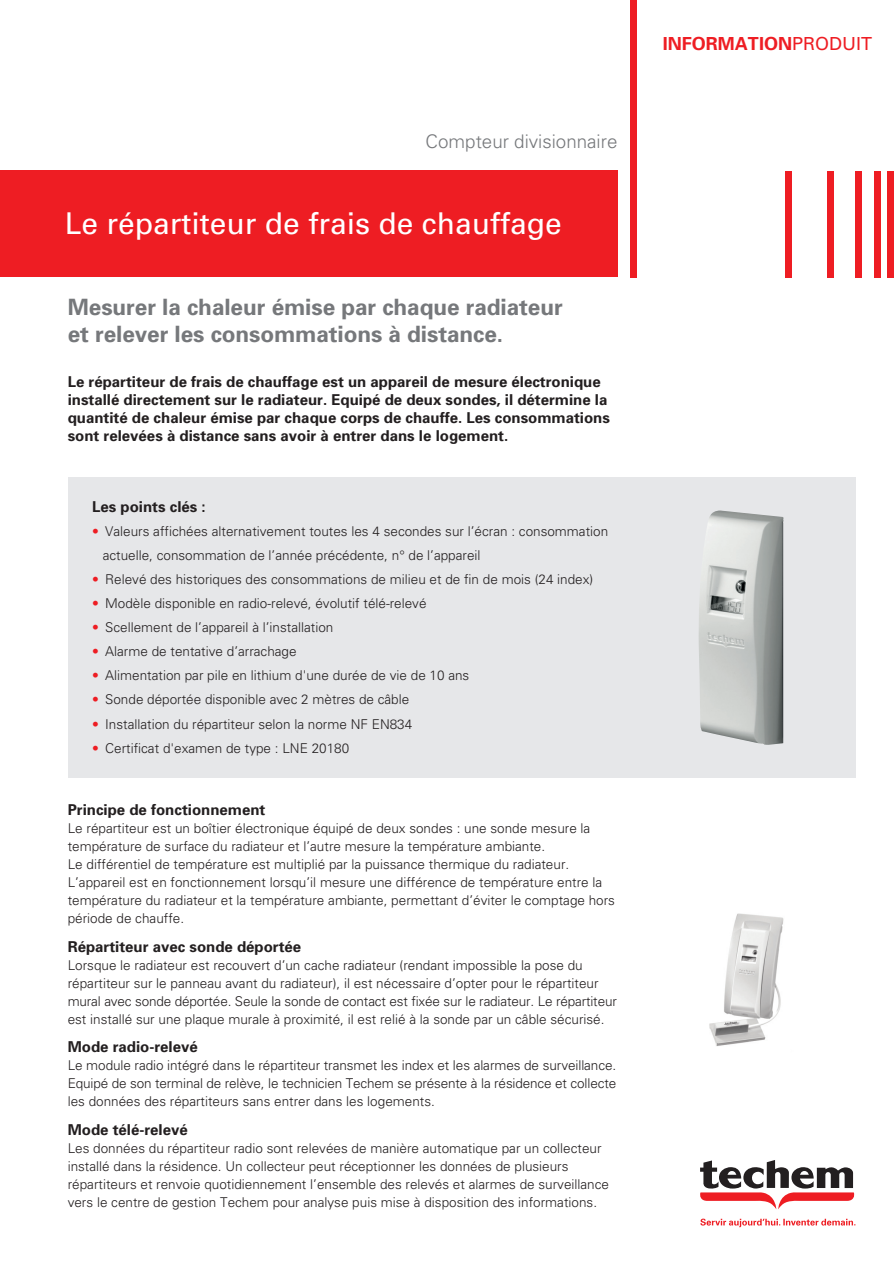
<style>
.page{position:relative;width:894px;height:1264px;background:#fff}
.page>*{position:absolute;margin:0;border:0;box-sizing:border-box;transform-origin:0 0}
.t1{font:30px "Univers";color:#fff}
.t2{font:700 22.5px/27px "Univers";letter-spacing:-.005em;color:#76787b}
.t3{font:300 18.75px "Univers";color:#76787b}
.t4{font:700 18px "Univers";color:#ee1d23}
.t5{font:700 15px/18px "Univers";color:#231f20}
.t6{font:300 13.5px/18px "Univers";color:#231f20}
.s1{color:#ee1d23}
.s2{font-weight:400}
</style>
<div class="page">
<div style="left:0;top:171px;width:617px;height:106px;background:#ee1d23"></div>
<div style="left:68px;top:477px;width:787px;height:300px;background:#e6e7e9"></div>
<div style="left:784px;top:171px;width:7px;height:106px;background:#ee1d23"></div>
<div style="left:630px;top:0;width:6px;height:277px;background:#ee1d23"></div>
<div style="left:827px;top:171px;width:6px;height:106px;background:#ee1d23"></div>
<div style="left:855px;top:171px;width:6px;height:106px;background:#ee1d23"></div>
<div style="left:874px;top:171px;width:6px;height:106px;background:#ee1d23"></div>
<div style="left:887px;top:171px;width:6px;height:106px;background:#ee1d23"></div>
<svg style="left:700px;top:1218px;width:155px;height:8px"></svg>
<svg style="left:700px;top:1160px;width:154px;height:48px"></svg>
<img style="left:699px;top:510px;width:84px;height:235px">
<img style="left:709px;top:913px;width:75px;height:133px">
<h3 class="t3" style="left:425px;top:130px;width:193px">Compteur divisionnaire</h3>
<h1 class="t1" style="left:65px;top:204px;width:498px">Le répartiteur de frais de chauffage</h1>
<h2 class="t2" style="left:68px;top:293px;width:496px">Mesurer la chaleur émise par chaque radiateur et relever les consommations à distance.</h2>
<p class="t5" style="left:68px;top:372px;width:543px">Le répartiteur de frais de chauffage est un appareil de mesure électronique installé directement sur le radiateur. Equipé de deux sondes, il détermine la quantité de chaleur émise par chaque corps de chauffe. Les consommations sont relevées à distance sans avoir à entrer dans le logement.</p>
<p class="t5" style="left:92px;top:497px;width:115px">Les points clés :</p>
<p class="t6" style="left:103px;top:519px;width:507px;line-height:24px;text-indent:-10px"><span class="s1">•</span> Valeurs affichées alternativement toutes les 4 secondes sur l’écran : consommation actuelle, consommation de l’année précédente, n° de l’appareil</p>
<p class="t6" style="left:92px;top:570px;width:502px"><span class="s1">•</span> Relevé des historiques des consommations de milieu et de fin de mois (24 index)</p>
<p class="t6" style="left:92px;top:594px;width:336px"><span class="s1">•</span> Modèle disponible en radio-relevé, évolutif télé-relevé</p>
<p class="t6" style="left:92px;top:618px;width:243px"><span class="s1">•</span> Scellement de l’appareil à l’installation</p>
<p class="t6" style="left:92px;top:642px;width:206px"><span class="s1">•</span> Alarme de tentative d’arrachage</p>
<p class="t6" style="left:92px;top:666px;width:378px"><span class="s1">•</span> Alimentation par pile en lithium d'une durée de vie de 10 ans</p>
<p class="t6" style="left:92px;top:690px;width:318px"><span class="s1">•</span> Sonde déportée disponible avec 2 mètres de câble</p>
<p class="t6" style="left:92px;top:714px;width:321px"><span class="s1">•</span> Installation du répartiteur selon la norme NF EN834</p>
<p class="t6" style="left:92px;top:738px;width:258px"><span class="s1">•</span> Certificat d'examen de type : LNE 20180</p>
<p class="t5" style="left:68px;top:800px;width:199px">Principe de fonctionnement</p>
<p class="t6" style="left:68px;top:818px;width:548px">Le répartiteur est un boîtier électronique équipé de deux sondes : une sonde mesure la température de surface du radiateur et l’autre mesure la température ambiante.<br>Le différentiel de température est multiplié par la puissance thermique du radiateur.<br>L’appareil est en fonctionnement lorsqu’il mesure une différence de température entre la température du radiateur et la température ambiante, permettant d’éviter le comptage hors période de chauffe.</p>
<p class="t5" style="left:68px;top:936px;width:235px">Répartiteur avec sonde déportée</p>
<p class="t6" style="left:68px;top:955px;width:550px">Lorsque le radiateur est recouvert d’un cache radiateur (rendant impossible la pose du répartiteur sur le panneau avant du radiateur), il est nécessaire d’opter pour le répartiteur mural avec sonde déportée. Seule la sonde de contact est fixée sur le radiateur. Le répartiteur est installé sur une plaque murale à proximité, il est relié à la sonde par un câble sécurisé.</p>
<p class="t5" style="left:68px;top:1037px;width:132px">Mode radio-relevé</p>
<p class="t6" style="left:68px;top:1055px;width:550px;text-align:justify">Le module radio intégré dans le répartiteur transmet les index et les alarmes de surveillance.<br>Equipé de son terminal de relève, le technicien Techem se présente à la résidence et collecte les données des répartiteurs sans entrer dans les logements.</p>
<p class="t5" style="left:68px;top:1119px;width:122px">Mode télé-relevé</p>
<p class="t6" style="left:68px;top:1138px;width:542px">Les données du répartiteur radio sont relevées de manière automatique par un collecteur installé dans la résidence. Un collecteur peut réceptionner les données de plusieurs répartiteurs et renvoie quotidiennement l’ensemble des relevés et alarmes de surveillance vers le centre de gestion Techem pour analyse puis mise à disposition des informations.</p>
<h3 class="t4" style="left:662px;top:32px;width:211px">INFORMATION<span class="s2">PRODUIT</span></h3>
</div>
